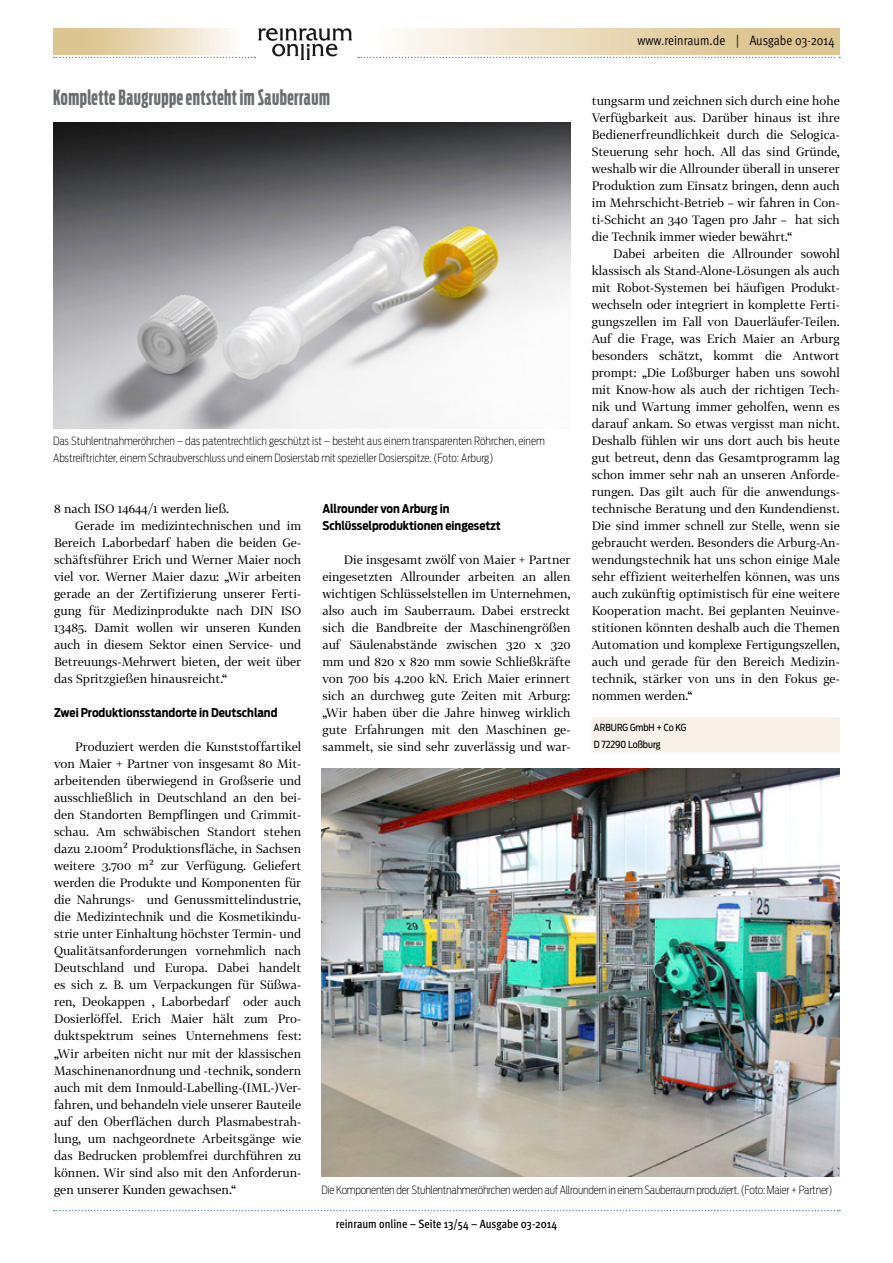
<style>
.page{position:relative;width:893px;height:1263px;background:#fff}
.page>*{position:absolute;margin:0;border:0;box-sizing:border-box;transform-origin:0 0}
.t1{font:700 21px "Antenna Comp";letter-spacing:.025em;color:#6b6e71}
.t2{font:13.5px "Meta OT Cond Norm";color:#000}
.t3{font:12px/17px "Tabac G2";color:#000;text-align:justify}
.t4{font:700 12px/17px "Antenna Cond";color:#000}
.t5{font:500 condensed 12px "Meta OT";color:#000}
.t6{font:200 11.25px/17px "Antenna Cond";color:#000}
.t7{font:200 11.25px "Antenna Cond";letter-spacing:-.02em;color:#000}
.t8{font:9.75px/17px "Antenna Cond";color:#000}
</style>
<div class="page">
<svg style="left:358px;top:57px;width:482px;height:1px"></svg>
<svg style="left:54px;top:57px;width:201px;height:1px"></svg>
<svg style="left:54px;top:1210px;width:786px;height:1px"></svg>
<img style="left:258px;top:29px;width:94px;height:31px">
<div style="left:592px;top:717px;width:248px;height:18px;background:#f7f1e7"></div>
<div style="left:592px;top:734px;width:248px;height:18px;background:#f7f1e7"></div>
<img style="left:322px;top:768px;width:518px;height:409px">
<img style="left:53px;top:122px;width:517px;height:306px">
<p class="t2" style="left:637px;top:32px;width:199px">www.reinraum.de | Ausgabe 03-2014</p>
<h1 class="t1" style="left:53px;top:86px;width:278px">Komplette Baugruppe entsteht im Sauberraum</h1>
<p class="t3" style="left:592px;top:92px;width:250px">tungsarm und zeichnen sich durch eine hohe Verfügbarkeit aus. Darüber hinaus ist ihre Bedienerfreundlichkeit durch die Selogica-Steuerung sehr hoch. All das sind Gründe, weshalb wir die Allrounder überall in unserer Produktion zum Einsatz bringen, denn auch im Mehrschicht-Betrieb – wir fahren in Con&shy;ti-Schicht an 340 Tagen pro Jahr – hat sich die Technik immer wieder bewährt.“</p>
<p class="t3" style="left:592px;top:245px;width:250px;text-indent:21px">Dabei arbeiten die Allrounder sowohl klassisch als Stand-Alone-Lösungen als auch mit Robot-Systemen bei häufigen Produkt&shy;wechseln oder integriert in komplette Ferti&shy;gungszellen im Fall von Dauerläufer-Teilen.<br>Auf die Frage, was Erich Maier an Arburg besonders schätzt, kommt die Antwort prompt: „Die Loßburger haben uns sowohl mit Know-how als auch der richtigen Tech&shy;nik und Wartung immer geholfen, wenn es darauf ankam. So etwas vergisst man nicht.<br>Deshalb fühlen wir uns dort auch bis heute gut betreut, denn das Gesamtprogramm lag schon immer sehr nah an unseren Anforde&shy;rungen. Das gilt auch für die anwendungs&shy;technische Beratung und den Kundendienst.<br>Die sind immer schnell zur Stelle, wenn sie gebraucht werden. Besonders die Arburg-An&shy;wendungstechnik hat uns schon einige Male sehr effizient weiterhelfen können, was uns auch zukünftig optimistisch für eine weitere Kooperation macht. Bei geplanten Neuinve&shy;stitionen könnten deshalb auch die Themen Automation und komplexe Fertigungszellen, auch und gerade für den Bereich Medizin&shy;technik, stärker von uns in den Fokus ge&shy;nommen werden.“</p>
<p class="t8" style="left:594px;top:719px;width:94px">ARBURG GmbH + Co KG<br>D 72290 Loßburg</p>
<p class="t6" style="left:53px;top:433px;width:493px">Das Stuhlentnahmeröhrchen – das patentrechtlich geschützt ist – besteht aus einem transparenten Röhrchen, einem<br>Abstreiftrichter, einem Schraubverschluss und einem Dosierstab mit spezieller Dosierspitze. (Foto: Arburg)</p>
<p class="t3" style="left:54px;top:500px;width:176px">8 nach ISO 14644/1 werden ließ.</p>
<p class="t3" style="left:75px;top:517px;width:227px">Gerade im medizintechnischen und im</p>
<p class="t3" style="left:54px;top:534px;width:249px">Bereich Laborbedarf haben die beiden Ge-</p>
<p class="t3" style="left:54px;top:551px;width:249px">schäftsführer Erich und Werner Maier noch</p>
<p class="t3" style="left:54px;top:568px;width:249px">viel vor. Werner Maier dazu: „Wir arbeiten</p>
<p class="t3" style="left:54px;top:585px;width:249px">gerade an der Zertifizierung unserer Ferti-</p>
<p class="t3" style="left:54px;top:602px;width:249px">gung für Medizinprodukte nach DIN ISO</p>
<p class="t3" style="left:54px;top:619px;width:249px">13485. Damit wollen wir unseren Kunden</p>
<p class="t3" style="left:54px;top:636px;width:249px">auch in diesem Sektor einen Service- und</p>
<p class="t3" style="left:54px;top:653px;width:249px">Betreuungs-Mehrwert bieten, der weit über</p>
<p class="t3" style="left:54px;top:670px;width:175px">das Spritzgießen hinausreicht.“</p>
<p class="t4" style="left:54px;top:704px;width:225px">Zwei Produktionsstandorte in Deutschland</p>
<p class="t3" style="left:54px;top:738px;width:249px;text-indent:21px">Produziert werden die Kunststoffartikel von Maier + Partner von insgesamt 80 Mit&shy;arbeitenden überwiegend in Großserie und ausschließlich in Deutschland an den bei&shy;den Standorten Bempflingen und Crimmit&shy;schau. Am schwäbischen Standort stehen dazu 2.100m² Produktionsfläche, in Sachsen weitere 3.700 m² zur Verfügung. Geliefert werden die Produkte und Komponenten für die Nahrungs- und Genussmittelindustrie, die Medizintechnik und die Kosmetikindu&shy;strie unter Einhaltung höchster Termin- und Qualitätsanforderungen vornehmlich nach Deutschland und Europa. Dabei handelt es sich z. B. um Verpackungen für Süßwa&shy;ren, Deokappen , Laborbedarf oder auch Dosierlöffel. Erich Maier hält zum Pro&shy;duktspektrum seines Unternehmens fest: „Wir arbeiten nicht nur mit der klassischen Maschinenanordnung und -technik, sondern auch mit dem Inmould-Labelling-(IML-)Ver&shy;fahren, und behandeln viele unserer Bauteile auf den Oberflächen durch Plasmabestrah&shy;lung, um nachgeordnete Arbeitsgänge wie das Bedrucken problemfrei durchführen zu können. Wir sind also mit den Anforderun&shy;gen unserer Kunden gewachsen.“</p>
<p class="t4" style="left:322px;top:500px;width:180px">Allrounder von Arburg in<br>Schlüsselproduktionen eingesetzt</p>
<p class="t3" style="left:322px;top:551px;width:250px;text-indent:21px">Die insgesamt zwölf von Maier + Partner eingesetzten Allrounder arbeiten an allen wichtigen Schlüsselstellen im Unternehmen, also auch im Sauberraum. Dabei erstreckt sich die Bandbreite der Maschinengrößen auf Säulenabstände zwischen 320 x 320 mm und 820 x 820 mm sowie Schließkräfte von 700 bis 4.200 kN. Erich Maier erinnert sich an durchweg gute Zeiten mit Arburg: „Wir haben über die Jahre hinweg wirklich gute Erfahrungen mit den Maschinen ge&shy;sammelt, sie sind sehr zuverlässig und war-</p>
<p class="t7" style="left:322px;top:1183px;width:513px">Die Komponenten der Stuhlentnahmeröhrchen werden auf Allroundern in einem Sauberraum produziert. (Foto: Maier + Partner)</p>
<p class="t5" style="left:336px;top:1216px;width:223px">reinraum online – Seite 13/54 – Ausgabe 03-2014</p>
</div>
